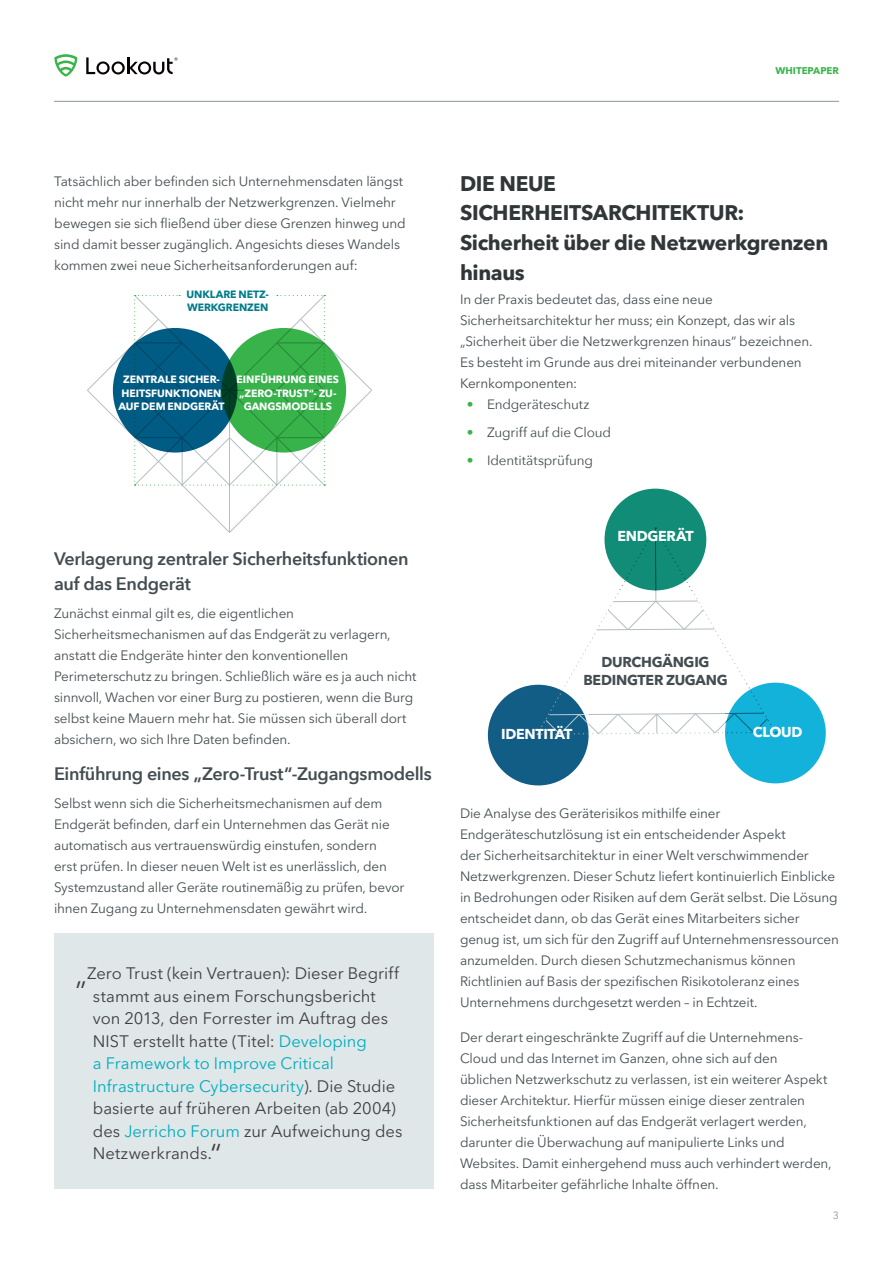
<style>
.page{position:relative;width:893px;height:1263px;background:#fff}
.page>*{position:absolute;margin:0;border:0;box-sizing:border-box;transform-origin:0 0}
.BodyCopy_Header{font:700 21px/29.5px "Avenir Next LT Pro";letter-spacing:-.015em;color:#313738}
.BodyCopy_SubHeader{font:600 18px/25.5px "Avenir Next";letter-spacing:-.02em;color:#444d51}
.Lookout_Quote{font:16.5px/22.5px "Avenir Next LT Pro";color:#3e3e3f}
.Cover-header{font:700 14.25px/18px "Avenir Next LT Pro";letter-spacing:-.02em;color:#444d51;text-align:center}
.Cover-header-2{font:700 14.25px "Avenir Next LT Pro";letter-spacing:-.02em;color:#fff}
.BodyCopy{font:13.5px/21px "Avenir Next LT Pro";letter-spacing:-.01em;color:#444d51}
.t1{font:13.5px "Avenir Next";letter-spacing:-.01em;color:#444d51}
.Cover-header-3{font:700 10.5px/13.5px "Avenir Next LT Pro";letter-spacing:-.01em;color:#fff;text-align:center}
.Cover-header-4{font:700 10.5px/13.5px "Avenir Next LT Pro";letter-spacing:-.005em;color:#007c8a}
.t2{font:10.5px "Avenir Next";color:#88969c}
.t3{font:700 9.75px "Avenir Next";color:#3ab54a}
.s1{font-size:28.5px}
.s2{color:#00adbe}
.s3{font-size:18px}
.s4{color:#3ab54a}
</style>
<div class="page">
<svg style="left:54px;top:54px;width:23px;height:22px"></svg>
<svg style="left:86px;top:57px;width:92px;height:17px"></svg>
<hr style="left:54px;top:101px;width:785px;height:1px;background:#88969c">
<svg style="left:87px;top:295px;width:285px;height:237px"></svg>
<div style="left:222px;top:328px;width:124px;height:124px;background:#37b34a;border-radius:50%"></div>
<div style="left:113px;top:328px;width:124px;height:124px;background:#005c84;border-radius:50%"></div>
<svg style="left:537px;top:528px;width:239px;height:207px"></svg>
<div style="left:725px;top:683px;width:100px;height:100px;background:#13b2da;border-radius:50%"></div>
<div style="left:488px;top:685px;width:101px;height:100px;background:#115d86;border-radius:50%"></div>
<div style="left:604px;top:489px;width:102px;height:101px;background:#118c77;border-radius:50%"></div>
<div style="left:54px;top:933px;width:380px;height:256px;background:#e0e7e9"></div>
<p class="t3" style="left:775px;top:62px;width:65px">WHITEPAPER</p>
<p class="BodyCopy" style="left:54px;top:171px;width:353px">Tatsächlich aber befinden sich Unternehmensdaten längst nicht mehr nur innerhalb der Netzwerkgrenzen. Vielmehr bewegen sie sich fließend über diese Grenzen hinweg und sind damit besser zugänglich. Angesichts dieses Wandels kommen zwei neue Sicherheitsanforderungen auf:</p>
<p class="Cover-header-4" style="left:187px;top:287px;width:84px">UNKLARE NETZ-<br>WERKGRENZEN</p>
<p class="Cover-header-3" style="left:118px;top:373px;width:108px">ZENTRALE SICHER-<br>HEITSFUNKTIONEN<br>AUF DEM ENDGERÄT</p>
<p class="Cover-header-3" style="left:237px;top:373px;width:104px">EINFÜHRUNG EINES „ZERO-TRUST“- ZU-<br>GANGSMODELLS</p>
<p class="BodyCopy_SubHeader" style="left:54px;top:545px;width:356px">Verlagerung zentraler Sicherheitsfunktionen auf das Endgerät</p>
<p class="BodyCopy" style="left:54px;top:603px;width:364px">Zunächst einmal gilt es, die eigentlichen Sicherheitsmechanismen auf das Endgerät zu verlagern, anstatt die Endgeräte hinter den konventionellen Perimeterschutz zu bringen. Schließlich wäre es ja auch nicht sinnvoll, Wachen vor einer Burg zu postieren, wenn die Burg selbst keine Mauern mehr hat. Sie müssen sich überall dort absichern, wo sich Ihre Daten befinden.</p>
<p class="BodyCopy_SubHeader" style="left:54px;top:760px;width:379px">Einführung eines „Zero-Trust“-Zugangsmodells</p>
<p class="BodyCopy" style="left:54px;top:792px;width:352px">Selbst wenn sich die Sicherheitsmechanismen auf dem Endgerät befinden, darf ein Unternehmen das Gerät nie automatisch aus vertrauenswürdig einstufen, sondern<br>erst prüfen. In dieser neuen Welt ist es unerlässlich, den Systemzustand aller Geräte routinemäßig zu prüfen, bevor ihnen Zugang zu Unternehmensdaten gewährt wird.</p>
<p class="Lookout_Quote" style="left:93px;top:962px;width:311px;text-indent:-17px"><span class="s1">„</span>Zero Trust (kein Vertrauen): Dieser Begriff stammt aus einem Forschungsbericht von 2013, den Forrester im Auftrag des NIST erstellt hatte (Titel: <span class="s2">Developing<br>a Framework to Improve Critical Infrastructure Cybersecurity</span>). Die Studie basierte auf früheren Arbeiten (ab 2004) des <span class="s2">Jerricho Forum</span> zur Aufweichung des Netzwerkrands<span class="s3">.</span><span class="s1">“</span></p>
<p class="BodyCopy_Header" style="left:460px;top:169px;width:370px">DIE NEUE<br>SICHERHEITSARCHITEKTUR:<br>Sicherheit über die Netzwerkgrenzen hinaus</p>
<p class="BodyCopy" style="left:460px;top:289px;width:354px">In der Praxis bedeutet das, dass eine neue Sicherheitsarchitektur her muss; ein Konzept, das wir als „Sicherheit über die Netzwerkgrenzen hinaus“ bezeichnen.<br>Es besteht im Grunde aus drei miteinander verbundenen Kernkomponenten:</p>
<p class="t1" style="left:467px;top:393px;width:124px"><span class="s4">•</span> Endgeräteschutz</p>
<p class="t1" style="left:467px;top:421px;width:146px"><span class="s4">•</span> Zugriff auf die Cloud</p>
<p class="t1" style="left:467px;top:449px;width:128px"><span class="s4">•</span> Identitätsprüfung</p>
<p class="Cover-header-2" style="left:617px;top:527px;width:78px">ENDGERÄT</p>
<p class="Cover-header" style="left:583px;top:653px;width:146px">DURCHGÄNGIG<br>BEDINGTER ZUGANG</p>
<p class="Cover-header-2" style="left:501px;top:725px;width:73px">IDENTITÄT</p>
<p class="Cover-header-2" style="left:753px;top:724px;width:51px">CLOUD</p>
<p class="BodyCopy" style="left:460px;top:803px;width:380px">Die Analyse des Geräterisikos mithilfe einer Endgeräteschutzlösung ist ein entscheidender Aspekt<br>der Sicherheitsarchitektur in einer Welt verschwimmender Netzwerkgrenzen. Dieser Schutz liefert kontinuierlich Einblicke in Bedrohungen oder Risiken auf dem Gerät selbst. Die Lösung entscheidet dann, ob das Gerät eines Mitarbeiters sicher genug ist, um sich für den Zugriff auf Unternehmensressourcen anzumelden. Durch diesen Schutzmechanismus können Richtlinien auf Basis der spezifischen Risikotoleranz eines Unternehmens durchgesetzt werden – in Echtzeit.</p>
<p class="BodyCopy" style="left:460px;top:1026px;width:373px">Der derart eingeschränkte Zugriff auf die Unternehmens-Cloud und das Internet im Ganzen, ohne sich auf den üblichen Netzwerkschutz zu verlassen, ist ein weiterer Aspekt dieser Architektur. Hierfür müssen einige dieser zentralen Sicherheitsfunktionen auf das Endgerät verlagert werden, darunter die Überwachung auf manipulierte Links und Websites. Damit einhergehend muss auch verhindert werden, dass Mitarbeiter gefährliche Inhalte öffnen.</p>
<p class="t2" style="left:833px;top:1207px;width:8px">3</p>
</div>
